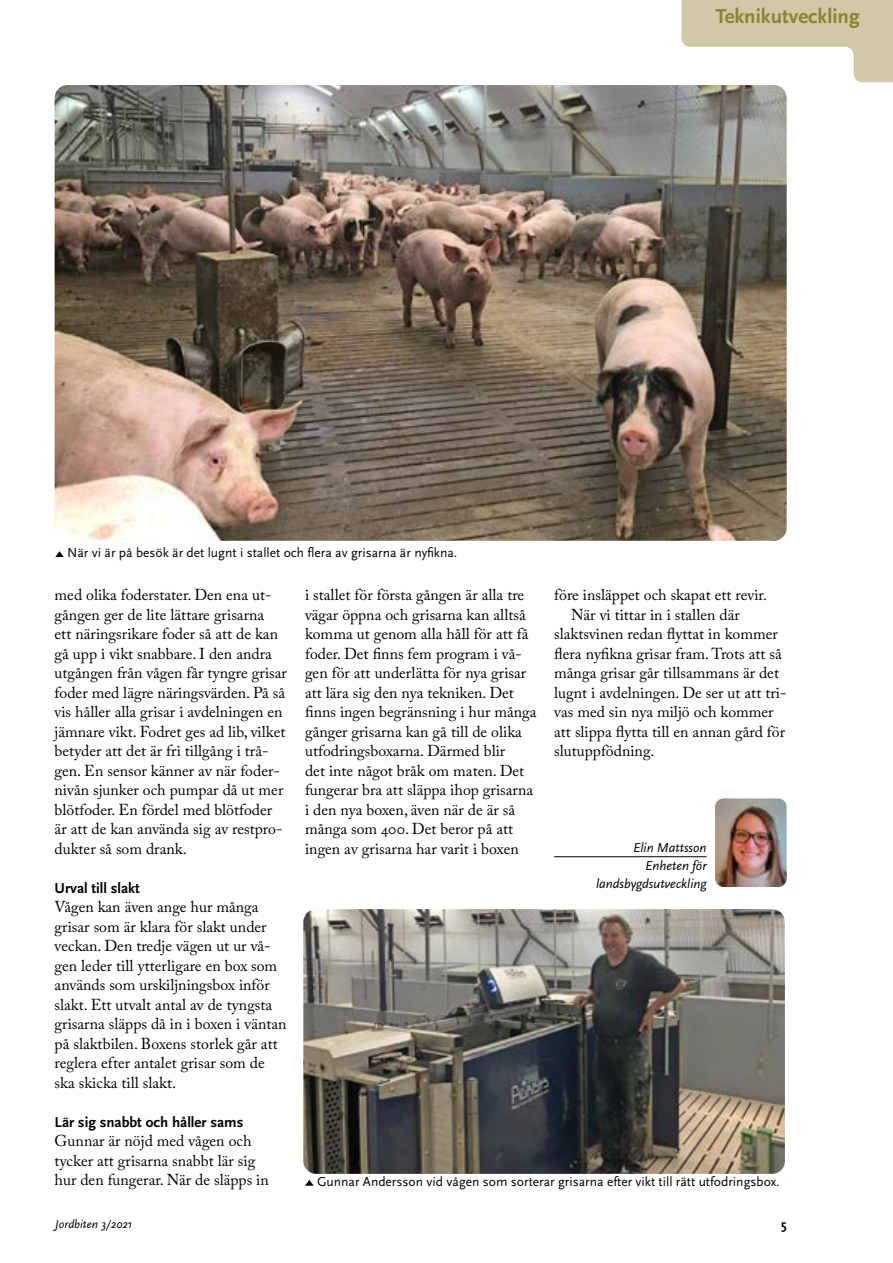
<style>
.page{position:relative;width:893px;height:1263px;background:#fff}
.page>*{position:absolute;margin:0;border:0;box-sizing:border-box;transform-origin:0 0}
.t1{font:700 21px "Scala Sans Pro";color:#8c822f}
.Brödtext_utan_indrag{font:15.75px/19.5px "Adobe Caslon Pro";color:#000}
.Brödtext_med_indrag{font:15.75px/19.5px "Adobe Caslon Pro";color:#000}
.Mellanrubrik{font:700 15px "Scala Sans Pro";color:#000}
.t2{font:13.5px "Scala Sans Pro";color:#000}
.Bildbyline_2{font:italic 13.5px/18px "Scala Sans Pro";color:#000;text-align:right}
.Bildbyline_1{font:italic 13.5px "Scala Sans Pro";color:#000}
.t3{font:700 13.5px "Scala Sans Pro";color:#000}
.t4{font:italic 12px "Scala Sans Pro";color:#000}
</style>
<div class="page">
<hr style="left:554px;top:856px;width:153px;height:1px;background:#000">
<img style="left:55px;top:85px;width:732px;height:456px">
<img style="left:303px;top:909px;width:482px;height:265px">
<svg style="left:305px;top:1180px;width:9px;height:6px"></svg>
<svg style="left:55px;top:551px;width:9px;height:6px"></svg>
<svg style="left:681px;top:0;width:212px;height:82px"></svg>
<img style="left:715px;top:798px;width:72px;height:89px">
<p class="t2" style="left:67px;top:545px;width:391px">När vi är på besök är det lugnt i stallet och flera av grisarna är nyfikna.</p>
<h1 class="t1" style="left:715px;top:4px;width:146px">Teknikutveckling</h1>
<p class="Brödtext_utan_indrag" style="left:55px;top:585px;width:234px">med olika foderstater. Den ena ut&shy;gången ger de lite lättare grisarna<br>ett näringsrikare foder så att de kan gå upp i vikt snabbare. I den andra utgången från vågen får tyngre grisar foder med lägre näringsvärden. På så vis håller alla grisar i avdelningen en jämnare vikt. Fodret ges ad lib, vilket betyder att det är fri tillgång i trå&shy;gen. En sensor känner av när foder&shy;nivån sjunker och pumpar då ut mer blötfoder. En fördel med blötfoder är att de kan använda sig av restpro&shy;dukter så som drank.</p>
<h2 class="Mellanrubrik" style="left:55px;top:879px;width:87px">Urval till slakt</h2>
<p class="Brödtext_utan_indrag" style="left:55px;top:897px;width:233px">Vågen kan även ange hur många grisar som är klara för slakt under veckan. Den tredje vägen ut ur vå&shy;gen leder till ytterligare en box som används som urskiljningsbox inför slakt. Ett utvalt antal av de tyngsta grisarna släpps då in i boxen i väntan på slaktbilen. Boxens storlek går att reglera efter antalet grisar som de ska skicka till slakt.</p>
<h2 class="Mellanrubrik" style="left:55px;top:1113px;width:190px">Lär sig snabbt och håller sams</h2>
<p class="Brödtext_utan_indrag" style="left:55px;top:1131px;width:216px">Gunnar är nöjd med vågen och tycker att grisarna snabbt lär sig hur den fungerar. När de släpps in</p>
<p class="Brödtext_utan_indrag" style="left:305px;top:585px;width:233px">i stallet för första gången är alla tre vägar öppna och grisarna kan alltså komma ut genom alla håll för att få foder. Det finns fem program i vå&shy;gen för att underlätta för nya grisar att lära sig den nya tekniken. Det finns ingen begränsning i hur många gånger grisarna kan gå till de olika utfodringsboxarna. Därmed blir<br>det inte något bråk om maten. Det fungerar bra att släppa ihop grisarna i den nya boxen, även när de är så många som 400. Det beror på att ingen av grisarna har varit i boxen</p>
<p class="Brödtext_utan_indrag" style="left:554px;top:585px;width:214px">före insläppet och skapat ett revir.</p>
<p class="Brödtext_med_indrag" style="left:554px;top:604px;width:234px;text-indent:17px">När vi tittar in i stallen där slaktsvinen redan flyttat in kommer flera nyfikna grisar fram. Trots att så många grisar går tillsammans är det lugnt i avdelningen. De ser ut att tri&shy;vas med sin nya miljö och kommer att slippa flytta till en annan gård för slutuppfödning.</p>
<p class="Bildbyline_1" style="left:633px;top:840px;width:75px">Elin Mattsson</p>
<p class="Bildbyline_2" style="left:596px;top:857px;width:112px">Enheten för landsbygdsutveckling</p>
<p class="t2" style="left:317px;top:1173px;width:464px">Gunnar Andersson vid vågen som sorterar grisarna efter vikt till rätt utfodringsbox.</p>
<p class="t4" style="left:55px;top:1217px;width:78px">Jordbiten 3/2021</p>
<p class="t3" style="left:781px;top:1216px;width:7px">5</p>
</div>
